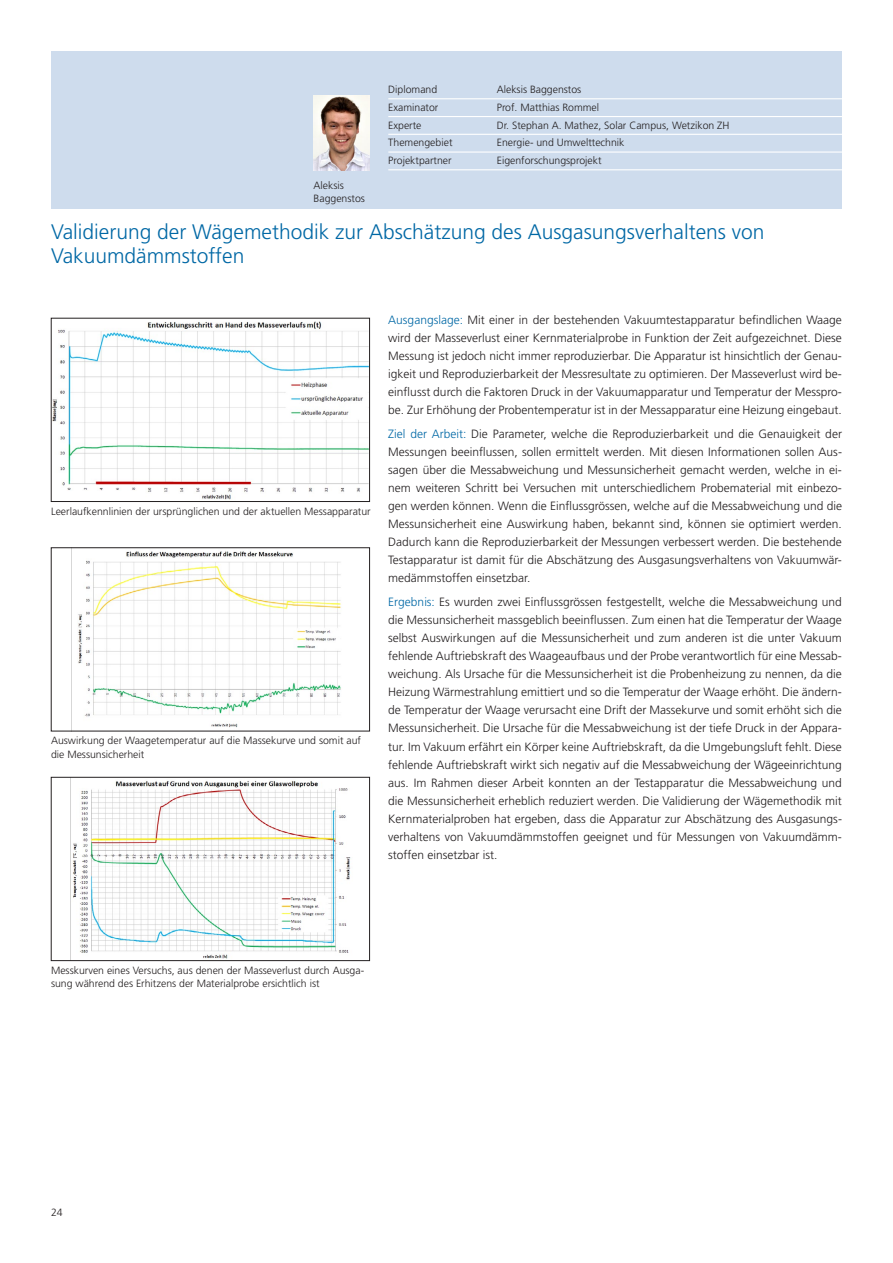
<style>
.page{position:relative;width:893px;height:1263px;background:#fff}
.page>*{position:absolute;margin:0;border:0;box-sizing:border-box;transform-origin:0 0}
.t1{font:300 21px/24px "Frutiger LT Pro";color:#0068a5}
.t2{font:300 12px/18px "Frutiger LT Pro";color:#231f20;text-align:justify}
.t3{font:300 10.5px/13.5px "Frutiger LT Pro";color:#231f20}
.s1{color:#0068a5}
</style>
<div class="page">
<div style="left:51px;top:51px;width:791px;height:157px;background:#cedced"></div>
<img style="left:53px;top:321px;width:315px;height:179px">
<div style="left:51px;top:318px;width:319px;height:184px;border:1px solid #231f20"></div>
<img style="left:71px;top:549px;width:270px;height:180px">
<div style="left:51px;top:547px;width:319px;height:184px;border:1px solid #231f20"></div>
<img style="left:70px;top:779px;width:281px;height:180px">
<div style="left:51px;top:777px;width:319px;height:184px;border:1px solid #231f20"></div>
<hr style="left:388px;top:98px;width:454px;height:1px;background:#fff">
<hr style="left:388px;top:116px;width:454px;height:1px;background:#fff">
<hr style="left:388px;top:134px;width:454px;height:1px;background:#fff">
<hr style="left:388px;top:151px;width:454px;height:2px;background:#fff">
<hr style="left:388px;top:169px;width:454px;height:1px;background:#fff">
<img style="left:314px;top:95px;width:56px;height:75px">
<p class="t3" style="left:314px;top:178px;width:53px">Aleksis<br>Baggenstos</p>
<p class="t3" style="left:388px;top:83px;width:51px">Diplomand</p>
<p class="t3" style="left:497px;top:83px;width:86px">Aleksis Baggenstos</p>
<p class="t3" style="left:388px;top:101px;width:52px">Examinator</p>
<p class="t3" style="left:497px;top:101px;width:104px">Prof. Matthias Rommel</p>
<p class="t3" style="left:388px;top:118px;width:35px">Experte</p>
<p class="t3" style="left:497px;top:118px;width:234px">Dr. Stephan A. Mathez, Solar Campus, Wetzikon ZH</p>
<p class="t3" style="left:388px;top:136px;width:66px">Themengebiet</p>
<p class="t3" style="left:497px;top:136px;width:129px">Energie- und Umwelttechnik</p>
<p class="t3" style="left:388px;top:154px;width:65px">Projektpartner</p>
<p class="t3" style="left:497px;top:154px;width:106px">Eigenforschungsprojekt</p>
<h1 class="t1" style="left:51px;top:220px;width:715px">Validierung der Wägemethodik zur Abschätzung des Ausgasungsverhaltens von<br>Vakuumdämmstoffen</h1>
<p class="t3" style="left:51px;top:504px;width:321px">Leerlaufkennlinien der ursprünglichen und der aktuellen Messapparatur</p>
<p class="t3" style="left:51px;top:734px;width:311px">Auswirkung der Waagetemperatur auf die Massekurve und somit auf die Messunsicherheit</p>
<p class="t2" style="left:388px;top:311px;width:455px"><span class="s1">Ausgangslage:</span> Mit einer in der bestehenden Vakuumtestapparatur befindlichen Waage wird der Masseverlust einer Kernmaterialprobe in Funktion der Zeit aufgezeichnet. Diese Messung ist jedoch nicht immer reproduzierbar. Die Apparatur ist hinsichtlich der Genau&shy;igkeit und Reproduzierbarkeit der Messresultate zu optimieren. Der Masseverlust wird be&shy;einflusst durch die Faktoren Druck in der Vakuumapparatur und Temperatur der Messpro&shy;be. Zur Erhöhung der Probentemperatur ist in der Messapparatur eine Heizung eingebaut.</p>
<p class="t2" style="left:388px;top:425px;width:455px"><span class="s1">Ziel der Arbeit:</span> Die Parameter, welche die Reproduzierbarkeit und die Genauigkeit der Messungen beeinflussen, sollen ermittelt werden. Mit diesen Informationen sollen Aus&shy;sagen über die Messabweichung und Messunsicherheit gemacht werden, welche in ei&shy;nem weiteren Schritt bei Versuchen mit unterschiedlichem Probematerial mit einbezo&shy;gen werden können. Wenn die Einflussgrössen, welche auf die Messabweichung und die Messunsicherheit eine Auswirkung haben, bekannt sind, können sie optimiert werden.<br>Dadurch kann die Reproduzierbarkeit der Messungen verbessert werden. Die bestehende Testapparatur ist damit für die Abschätzung des Ausgasungsverhaltens von Vakuumwär&shy;medämmstoffen einsetzbar.</p>
<p class="t2" style="left:388px;top:593px;width:455px"><span class="s1">Ergebnis:</span> Es wurden zwei Einflussgrössen festgestellt, welche die Messabweichung und die Messunsicherheit massgeblich beeinflussen. Zum einen hat die Temperatur der Waage selbst Auswirkungen auf die Messunsicherheit und zum anderen ist die unter Vakuum fehlende Auftriebskraft des Waageaufbaus und der Probe verantwortlich für eine Messab&shy;weichung. Als Ursache für die Messunsicherheit ist die Probenheizung zu nennen, da die Heizung Wärmestrahlung emittiert und so die Temperatur der Waage erhöht. Die ändern&shy;de Temperatur der Waage verursacht eine Drift der Massekurve und somit erhöht sich die Messunsicherheit. Die Ursache für die Messabweichung ist der tiefe Druck in der Appara&shy;tur. Im Vakuum erfährt ein Körper keine Auftriebskraft, da die Umgebungsluft fehlt. Diese fehlende Auftriebskraft wirkt sich negativ auf die Messabweichung der Wägeeinrichtung aus. Im Rahmen dieser Arbeit konnten an der Testapparatur die Messabweichung und die Messunsicherheit erheblich reduziert werden. Die Validierung der Wägemethodik mit Kernmaterialproben hat ergeben, dass die Apparatur zur Abschätzung des Ausgasungs&shy;verhaltens von Vakuumdämmstoffen geeignet und für Messungen von Vakuumdämm&shy;stoffen einsetzbar ist.</p>
<p class="t3" style="left:51px;top:963px;width:315px">Messkurven eines Versuchs, aus denen der Masseverlust durch Ausga&shy;sung während des Erhitzens der Materialprobe ersichtlich ist</p>
<p class="t3" style="left:51px;top:1206px;width:13px">24</p>
</div>
